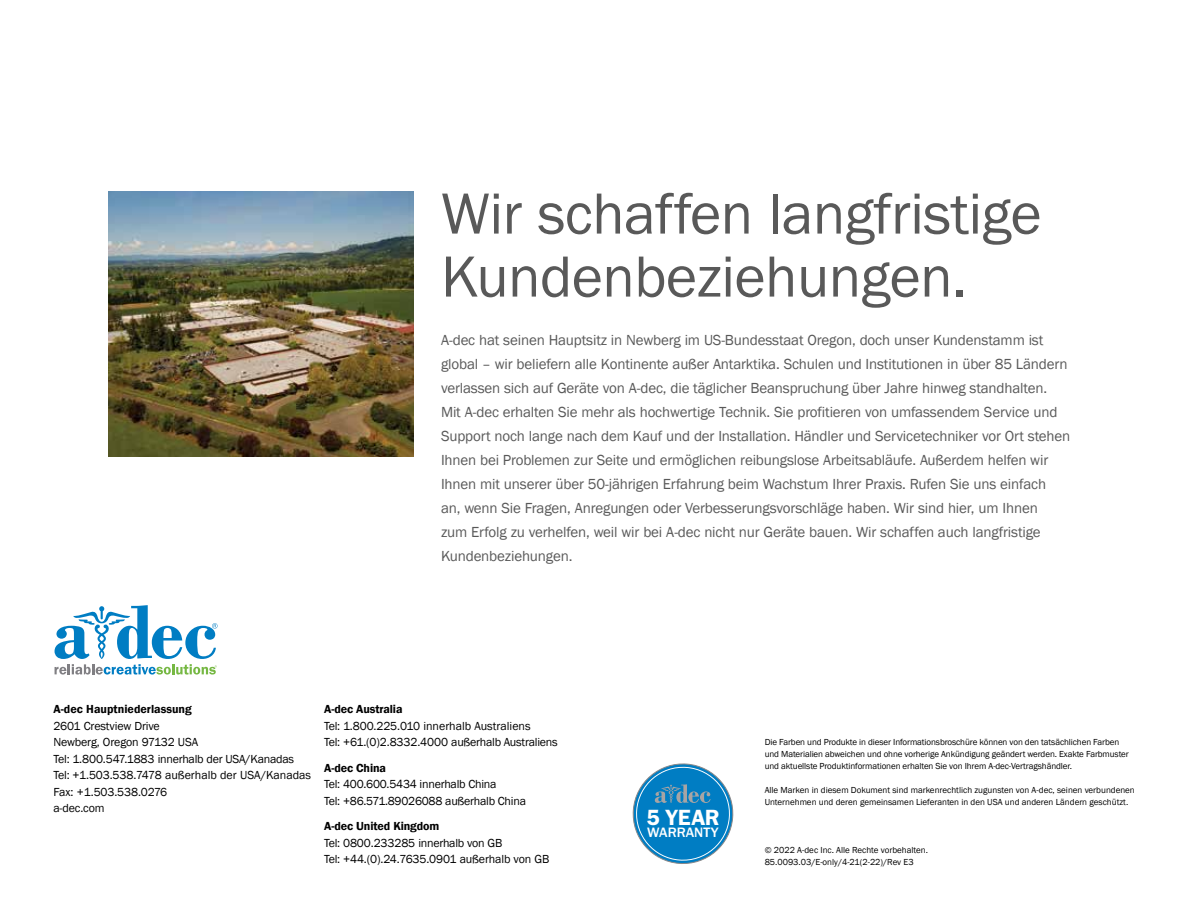
<style>
.page{position:relative;width:1188px;height:918px;background:#fff}
.page>*{position:absolute;margin:0;border:0;box-sizing:border-box;transform-origin:0 0}
.t1{font:60px/63px "Franklin Gothic";letter-spacing:-.01em;color:#595959}
.t2{font:600 22.8px "Franklin Gothic";color:#fff}
.t3{font:15px/24px "Franklin Gothic";letter-spacing:-.01em;color:#595959}
.t4{font:500 14.1px "Franklin Gothic";color:#fff}
.t5{font:12px/16.5px "Franklin Gothic";letter-spacing:-.02em;color:#000}
.t6{font:600 12px "Franklin Gothic";letter-spacing:-.01em;color:#000}
.t7{font:9px/12px "Franklin Gothic";letter-spacing:-.01em;color:#000}
</style>
<div class="page">
<img style="left:108px;top:192px;width:306px;height:265px">
<svg style="left:632px;top:763px;width:102px;height:101px"></svg>
<svg style="left:55px;top:605px;width:163px;height:70px"></svg>
<h1 class="t1" style="left:441px;top:183px;width:602px">Wir schaffen langfristige<br>Kundenbeziehungen.</h1>
<p class="t3" style="left:441px;top:328px;width:631px">A-dec hat seinen Hauptsitz in Newberg im US-Bundesstaat Oregon, doch unser Kundenstamm ist global – wir beliefern alle Kontinente außer Antarktika. Schulen und Institutionen in über 85 Ländern verlassen sich auf Geräte von A-dec, die täglicher Beanspruchung über Jahre hinweg standhalten.<br>Mit A-dec erhalten Sie mehr als hochwertige Technik. Sie profitieren von umfassendem Service und Support noch lange nach dem Kauf und der Installation. Händler und Servicetechniker vor Ort stehen Ihnen bei Problemen zur Seite und ermöglichen reibungslose Arbeitsabläufe. Außerdem helfen wir Ihnen mit unserer über 50-jährigen Erfahrung beim Wachstum Ihrer Praxis. Rufen Sie uns einfach<br>an, wenn Sie Fragen, Anregungen oder Verbesserungsvorschläge haben. Wir sind hier, um Ihnen<br>zum Erfolg zu verhelfen, weil wir bei A-dec nicht nur Geräte bauen. Wir schaffen auch langfristige Kundenbeziehungen.</p>
<p class="t6" style="left:53px;top:702px;width:140px">A-dec Hauptniederlassung</p>
<p class="t5" style="left:53px;top:718px;width:259px">2601 Crestview Drive<br>Newberg, Oregon 97132 USA<br>Tel: 1.800.547.1883 innerhalb der USA/Kanadas<br>Tel: +1.503.538.7478 außerhalb der USA/Kanadas<br>Fax: +1.503.538.0276<br>a-dec.com</p>
<p class="t6" style="left:324px;top:702px;width:80px">A-dec Australia</p>
<p class="t5" style="left:324px;top:718px;width:235px">Tel: 1.800.225.010 innerhalb Australiens<br>Tel: +61.(0)2.8332.4000 außerhalb Australiens</p>
<p class="t6" style="left:324px;top:761px;width:64px">A-dec China</p>
<p class="t5" style="left:324px;top:776px;width:204px">Tel: 400.600.5434 innerhalb China<br>Tel: +86.571.89026088 außerhalb China</p>
<p class="t6" style="left:324px;top:819px;width:117px">A-dec United Kingdom</p>
<p class="t5" style="left:324px;top:835px;width:227px">Tel: 0800.233285 innerhalb von GB<br>Tel: +44.(0).24.7635.0901 außerhalb von GB</p>
<h2 class="t2" style="left:646px;top:803px;width:75px">5 YEAR</h2>
<p class="t4" style="left:647px;top:823px;width:73px">WARRANTY</p>
<p class="t7" style="left:765px;top:736px;width:366px">Die Farben und Produkte in dieser Informationsbroschüre können von den tatsächlichen Farben und Materialien abweichen und ohne vorherige Ankündigung geändert werden. Exakte Farbmuster und aktuellste Produktinformationen erhalten Sie von Ihrem A-dec-Vertragshändler.</p>
<p class="t7" style="left:765px;top:784px;width:372px">Alle Marken in diesem Dokument sind markenrechtlich zugunsten von A-dec, seinen verbundenen<br>Unternehmen und deren gemeinsamen Lieferanten in den USA und anderen Ländern geschützt.</p>
<p class="t7" style="left:765px;top:844px;width:165px">© 2022 A-dec Inc. Alle Rechte vorbehalten.<br>85.0093.03/E-only/4-21(2-22)/Rev E3</p>
</div>
